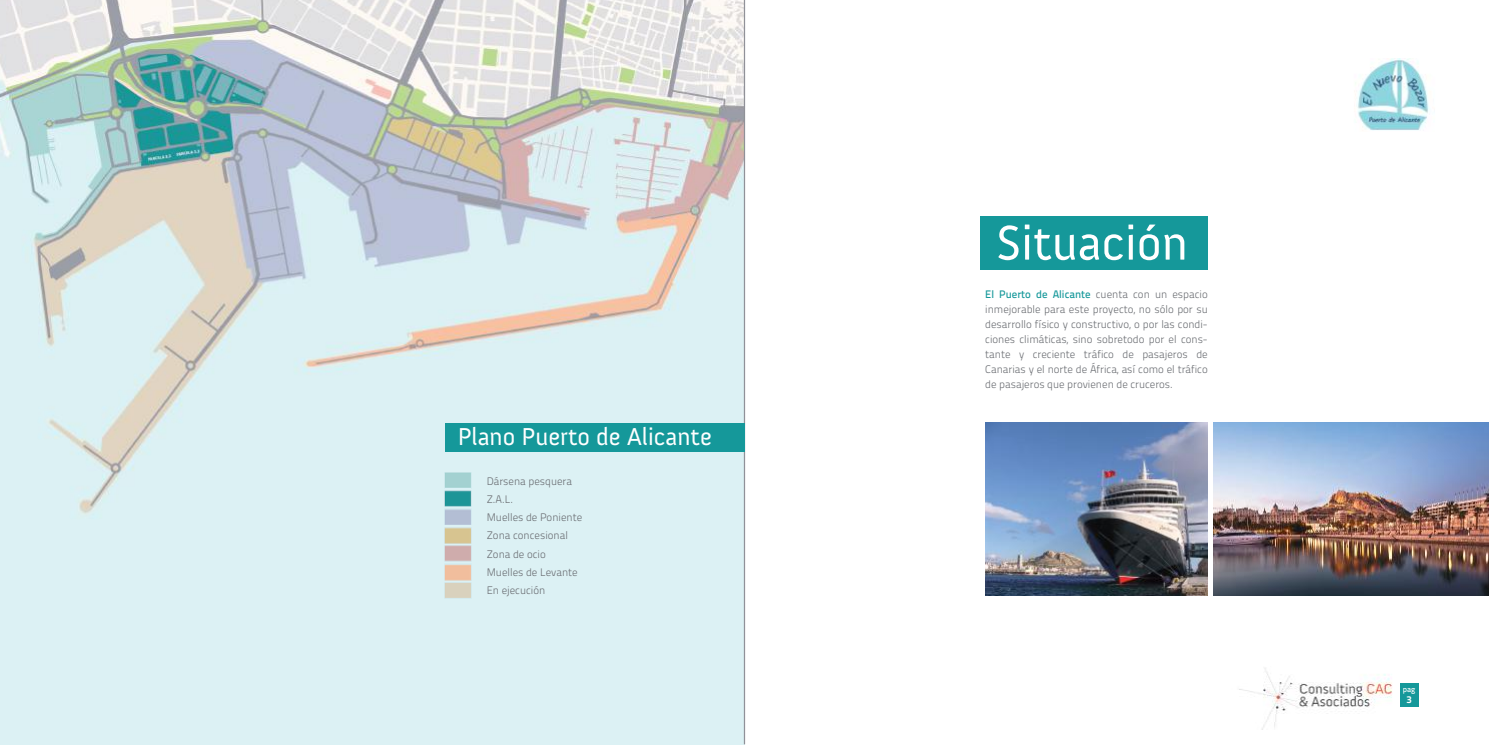
<style>
.page{position:relative;width:1489px;height:745px;background:#fff}
.page>*{position:absolute;margin:0;border:0;box-sizing:border-box;transform-origin:0 0}
.t1{font:50px "Anivers";color:#fff}
.t2{font:25px "Anivers";color:#fff}
.t3{font:300 10.88px/15px "Titillium Text 22 L";color:#696c71;text-align:justify}
.t4{font:700 10px "Titillium Text 22 L";color:#fff}
.t5{font:500 7.88px "Titillium Text 22 L";color:#fff}
.s1{font-weight:500;color:#15989a}
</style>
<div class="page">
<img style="left:1239px;top:668px;width:153px;height:62px">
<img style="left:0;top:0;width:744px;height:744px">
<div style="left:980px;top:216px;width:227px;height:54px;background:#15989a"></div>
<hr style="left:743px;top:0;width:2px;height:743px;background:#909198">
<div style="left:445px;top:422px;width:299px;height:29px;background:#15989a"></div>
<img style="left:985px;top:422px;width:222px;height:173px">
<img style="left:1213px;top:422px;width:275px;height:173px">
<img style="left:445px;top:471px;width:26px;height:17px">
<img style="left:445px;top:490px;width:26px;height:16px">
<img style="left:445px;top:508px;width:26px;height:16px">
<img style="left:445px;top:526px;width:26px;height:17px">
<img style="left:445px;top:545px;width:26px;height:16px">
<img style="left:445px;top:563px;width:26px;height:16px">
<img style="left:445px;top:581px;width:26px;height:17px">
<div style="left:1399px;top:682px;width:19px;height:24px;background:#15989a"></div>
<img style="left:1357px;top:59px;width:73px;height:72px">
<h2 class="t2" style="left:457px;top:422px;width:256px">Plano Puerto de Alicante</h2>
<p class="t3" style="left:486px;top:470px;width:97px;line-height:18.2px;text-align:left">Dársena pesquera<br>Z.A.L.<br>Muelles de Poniente<br>Zona concesional<br>Zona de ocio<br>Muelles de Levante<br>En ejecución</p>
<h1 class="t1" style="left:995px;top:215px;width:193px">Situación</h1>
<p class="t3" style="left:985px;top:286px;width:224px"><span class="s1">El Puerto de Alicante</span> cuenta con un espacio inmejorable para este proyecto, no sólo por su desarrollo físico y constructivo, o por las condi&shy;ciones climáticas, sino sobretodo por el cons&shy;tante y creciente tráfico de pasajeros de Canarias y el norte de África, así como el tráfico de pasajeros que provienen de cruceros.</p>
<p class="t5" style="left:1402px;top:682px;width:14px">pag</p>
<p class="t4" style="left:1406px;top:691px;width:7px">3</p>
</div>
